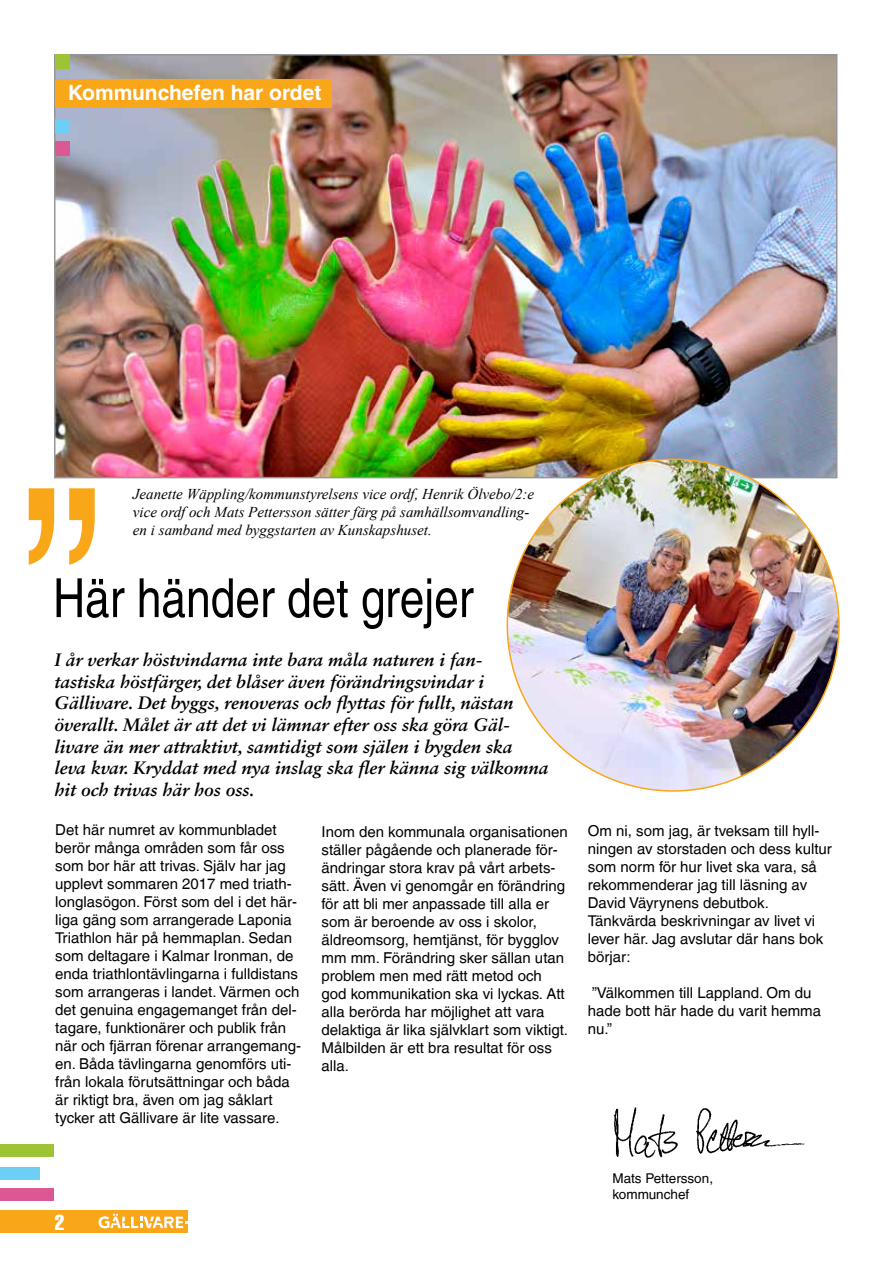
<style>
.page{position:relative;width:893px;height:1263px;background:#fff}
.page>*{position:absolute;margin:0;border:0;box-sizing:border-box;transform-origin:0 0}
.t1{font:condensed 300px "Helvetica LT";color:#faa619}
.t2{font:condensed 54px "Helvetica LT";color:#000}
.t3{font:700 21px "Helvetica LT";color:#fff}
.t4{font:extra-condensed 21px "Helvetica LT";color:#fff}
.t5{font:italic 700 18px/21.6px "Sabon LT Std";color:#000}
.t6{font:15px/18px "Helvetica LT";color:#000}
.t7{font:italic 15px/18px "Times New Roman";color:#000}
.t8{font:13.5px/16.2px "Helvetica LT";color:#000}
</style>
<div class="page">
<div style="left:0;top:1210px;width:188px;height:22px;background:#faa619"></div>
<svg style="left:99px;top:1214px;width:89px;height:14px"></svg>
<div style="left:0;top:1144px;width:53px;height:13px;background:#9dc435"></div>
<div style="left:0;top:1167px;width:39px;height:12px;background:#6dcff6"></div>
<div style="left:0;top:1188px;width:53px;height:13px;background:#db5893"></div>
<img style="left:56px;top:56px;width:779px;height:420px">
<img style="left:613px;top:1107px;width:192px;height:51px">
<img style="left:507px;top:459px;width:332px;height:332px;border-radius:166px">
<div style="left:55px;top:79px;width:276px;height:29px;background:#faa619"></div>
<div style="left:55px;top:54px;width:14px;height:15px;background:#9dc435"></div>
<div style="left:55px;top:141px;width:14px;height:14px;background:#db5893"></div>
<div style="left:55px;top:119px;width:14px;height:15px;background:#6dcff6"></div>
<h3 class="t3" style="left:68px;top:80px;width:255px">Kommunchefen har ordet</h3>
<h1 class="t1" style="left:22px;top:424px;width:83px">”</h1>
<p class="t7" style="left:133px;top:484px;width:403px">Jeanette Wäppling/kommunstyrelsens vice ordf, Henrik Ölvebo/2:e vice ordf och Mats Pettersson sätter färg på samhällsomvandling&shy;en i samband med byggstarten av Kunskapshuset.</p>
<h2 class="t2" style="left:53px;top:567px;width:422px">Här händer det grejer</h2>
<p class="t5" style="left:54px;top:649px;width:495px">I år verkar höstvindarna inte bara måla naturen i fan-<br>tastiska höstfärger, det blåser även förändringsvindar i Gällivare. Det byggs, renoveras och flyttas för fullt, nästan överallt. Målet är att det vi lämnar efter oss ska göra Gäl&shy;livare än mer attraktivt, samtidigt som själen i bygden ska leva kvar. Kryddat med nya inslag ska fler känna sig välkomna hit och trivas här hos oss.</p>
<p class="t6" style="left:55px;top:821px;width:248px">Det här numret av kommunbladet berör många områden som får oss som bor här att trivas. Själv har jag upplevt sommaren 2017 med triath&shy;longlasögon. Först som del i det här&shy;liga gäng som arrangerade Laponia Triathlon här på hemmaplan. Sedan som deltagare i Kalmar Ironman, de enda triathlontävlingarna i fulldistans som arrangeras i landet. Värmen och det genuina engagemanget från del&shy;tagare, funktionärer och publik från när och fjärran förenar arrangemang&shy;en. Båda tävlingarna genomförs uti&shy;från lokala förutsättningar och båda är riktigt bra, även om jag såklart tycker att Gällivare är lite vassare.</p>
<p class="t6" style="left:321px;top:822px;width:248px">Inom den kommunala organisationen ställer pågående och planerade för&shy;ändringar stora krav på vårt arbets&shy;sätt. Även vi genomgår en förändring för att bli mer anpassade till alla er som är beroende av oss i skolor, äldreomsorg, hemtjänst, för bygglov mm mm. Förändring sker sällan utan problem men med rätt metod och god kommunikation ska vi lyckas. Att alla berörda har möjlighet att vara delaktiga är lika självklart som viktigt.<br>Målbilden är ett bra resultat för oss alla.</p>
<p class="t6" style="left:588px;top:822px;width:245px">Om ni, som jag, är tveksam till hyll&shy;ningen av storstaden och dess kultur som norm för hur livet ska vara, så rekommenderar jag till läsning av<br>David Väyrynens debutbok.<br>Tänkvärda beskrivningar av livet vi lever här. Jag avslutar där hans bok börjar:</p>
<p class="t6" style="left:588px;top:984px;width:235px">”Välkommen till Lappland. Om du hade bott här hade du varit hemma nu.”</p>
<h3 class="t4" style="left:55px;top:1209px;width:11px">2</h3>
<p class="t8" style="left:612px;top:1170px;width:102px">Mats Pettersson, kommunchef</p>
</div>
